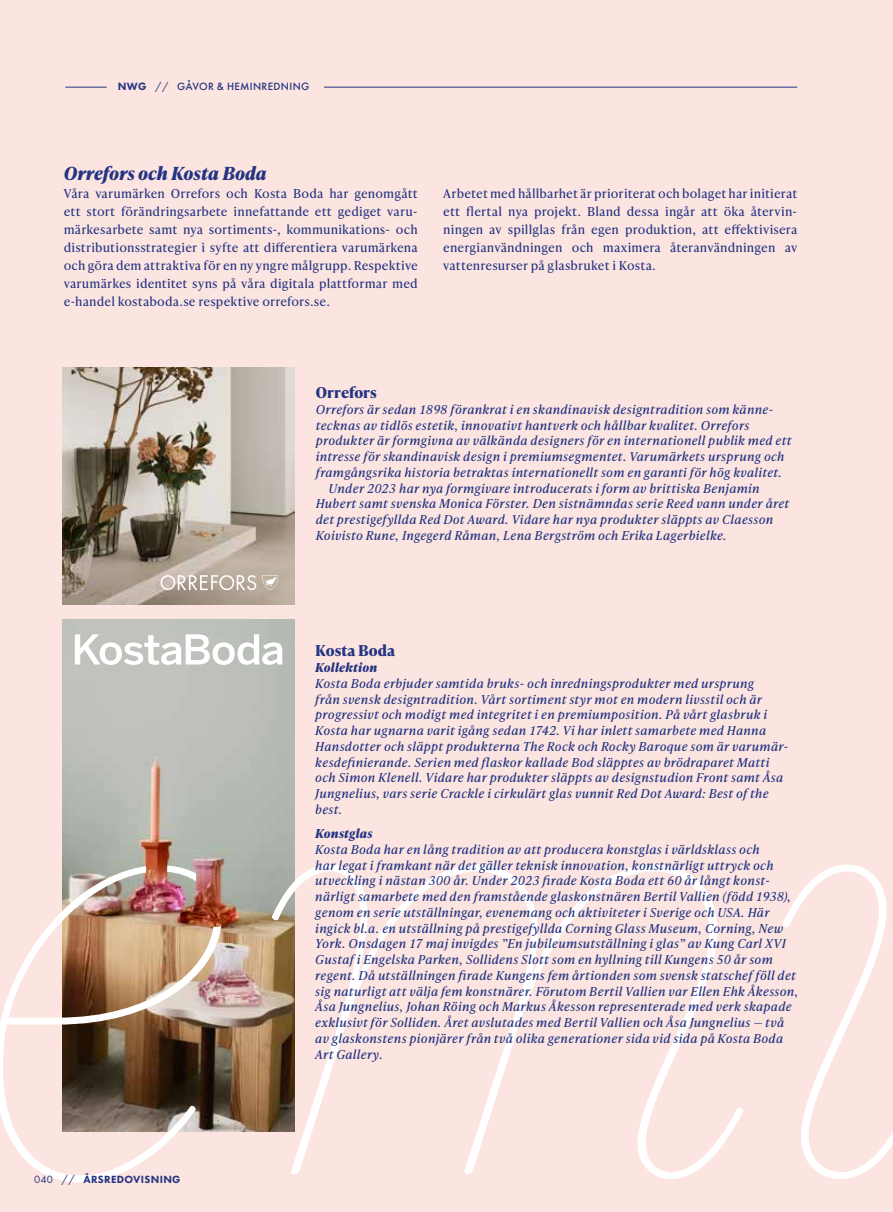
<style>
.page{position:relative;width:893px;height:1212px;background:#fce5e0}
.page>*{position:absolute;margin:0;border:0;box-sizing:border-box;transform-origin:0 0}
.t1{font:italic 700 18px "Ivy Presto Text";color:#233482}
.t2{font:700 15px "Ivy Presto Text";letter-spacing:.005em;color:#233482}
.t3{font:italic 12.3px/15.8px "Ivy Presto Text";letter-spacing:.02em;color:#233482}
.t4{font:12.3px/18px "Ivy Presto Text";letter-spacing:.01em;color:#233482;text-align:justify}
.t5{font:italic 700 12.3px "Ivy Presto Text";letter-spacing:.015em;color:#233482}
.t6{font:500 10.95px "Futura PT";letter-spacing:.03em;color:#233482}
.t7{font:800 10.8px "Futura PT";letter-spacing:.03em;color:#233482}
.s1{font-weight:800}
.s2{font-weight:400}
.s3{font-weight:400;font-size:10.95px}
</style>
<div class="page">
<img style="left:62px;top:367px;width:232px;height:237px">
<svg style="left:0;top:650px;width:893px;height:533px"></svg>
<svg style="left:160px;top:575px;width:96px;height:15px"></svg>
<svg style="left:262px;top:575px;width:16px;height:15px"></svg>
<svg style="left:75px;top:634px;width:208px;height:31px;background:#d9dad7"></svg>
<hr style="left:65px;top:87px;width:42px;height:1px;background:#233482">
<hr style="left:324px;top:87px;width:473px;height:1px;background:#233482">
<p class="t6" style="left:118px;top:80px;width:193px"><span class="s1">NWG</span> <span class="s2">//</span> GÅVOR &amp; HEMINREDNING</p>
<h1 class="t1" style="left:64px;top:160px;width:205px">Orrefors och Kosta Boda</h1>
<p class="t4" style="left:64px;top:184px;width:356px">Våra varumärken Orrefors och Kosta Boda har genomgått ett stort förändringsarbete innefattande ett gediget varu&shy;märkesarbete samt nya sortiments-, kommunikations- och distributionsstrategier i syfte att differentiera varumärkena och göra dem attraktiva för en ny yngre målgrupp. Respektive varumärkes identitet syns på våra digitala plattformar med e-handel kostaboda.se respektive orrefors.se.</p>
<p class="t4" style="left:443px;top:184px;width:356px">Arbetet med hållbarhet är prioriterat och bolaget har initierat ett flertal nya projekt. Bland dessa ingår att öka återvin&shy;ningen av spillglas från egen produktion, att effektivisera energianvändningen och maximera återanvändningen av vattenresurser på glasbruket i Kosta.</p>
<p class="t2" style="left:316px;top:382px;width:62px">Orrefors</p>
<p class="t3" style="left:316px;top:401px;width:459px">Orrefors är sedan 1898 förankrat i en skandinavisk designtradition som känne-</p>
<p class="t3" style="left:316px;top:417px;width:435px">tecknas av tidlös estetik, innovativt hantverk och hållbar kvalitet. Orrefors</p>
<p class="t3" style="left:316px;top:432px;width:477px">produkter är formgivna av välkända designers för en internationell publik med ett</p>
<p class="t3" style="left:316px;top:448px;width:470px">intresse för skandinavisk design i premiumsegmentet. Varumärkets ursprung och</p>
<p class="t3" style="left:316px;top:464px;width:468px">framgångsrika historia betraktas internationellt som en garanti för hög kvalitet.</p>
<p class="t3" style="left:329px;top:480px;width:433px">Under 2023 har nya formgivare introducerats i form av brittiska Benjamin</p>
<p class="t3" style="left:316px;top:495px;width:475px">Hubert samt svenska Monica Förster. Den sistnämndas serie Reed vann under året</p>
<p class="t3" style="left:316px;top:511px;width:459px">det prestigefyllda Red Dot Award. Vidare har nya produkter släppts av Claesson</p>
<p class="t3" style="left:316px;top:527px;width:413px">Koivisto Rune, Ingegerd Råman, Lena Bergström och Erika Lagerbielke.</p>
<p class="t7" style="left:34px;top:1172px;width:148px"><span class="s3">040 //</span> ÅRSREDOVISNING</p>
<p class="t2" style="left:315px;top:640px;width:81px">Kosta Boda</p>
<p class="t5" style="left:315px;top:659px;width:63px">Kollektion</p>
<p class="t3" style="left:315px;top:675px;width:475px">Kosta Boda erbjuder samtida bruks- och inredningsprodukter med ursprung<br>från svensk designtradition. Vårt sortiment styr mot en modern livsstil och är progressivt och modigt med integritet i en premiumposition. På vårt glasbruk i Kosta har ugnarna varit igång sedan 1742. Vi har inlett samarbete med Hanna Hansdotter och släppt produkterna The Rock och Rocky Baroque som är varumär&shy;kesdefinierande. Serien med flaskor kallade Bod släpptes av brödraparet Matti och Simon Klenell. Vidare har produkter släppts av designstudion Front samt Åsa Jungnelius, vars serie Crackle i cirkulärt glas vunnit Red Dot Award: Best of the best.</p>
<p class="t5" style="left:315px;top:825px;width:59px">Konstglas</p>
<p class="t3" style="left:315px;top:841px;width:485px">Kosta Boda har en lång tradition av att producera konstglas i världsklass och<br>har legat i framkant när det gäller teknisk innovation, konstnärligt uttryck och utveckling i nästan 300 år. Under 2023 firade Kosta Boda ett 60 år långt konst&shy;närligt samarbete med den framstående glaskonstnären Bertil Vallien (född 1938), genom en serie utställningar, evenemang och aktiviteter i Sverige och USA. Här ingick bl.a. en utställning på prestigefyllda Corning Glass Museum, Corning, New York. Onsdagen 17 maj invigdes ”En jubileumsutställning i glas” av Kung Carl XVI Gustaf i Engelska Parken, Sollidens Slott som en hyllning till Kungens 50 år som regent. Då utställningen firade Kungens fem årtionden som svensk statschef föll det sig naturligt att välja fem konstnärer. Förutom Bertil Vallien var Ellen Ehk Åkesson, Åsa Jungnelius, Johan Röing och Markus Åkesson representerade med verk skapade exklusivt för Solliden. Året avslutades med Bertil Vallien och Åsa Jungnelius — två av glaskonstens pionjärer från två olika generationer sida vid sida på Kosta Boda Art Gallery.</p>
</div>
